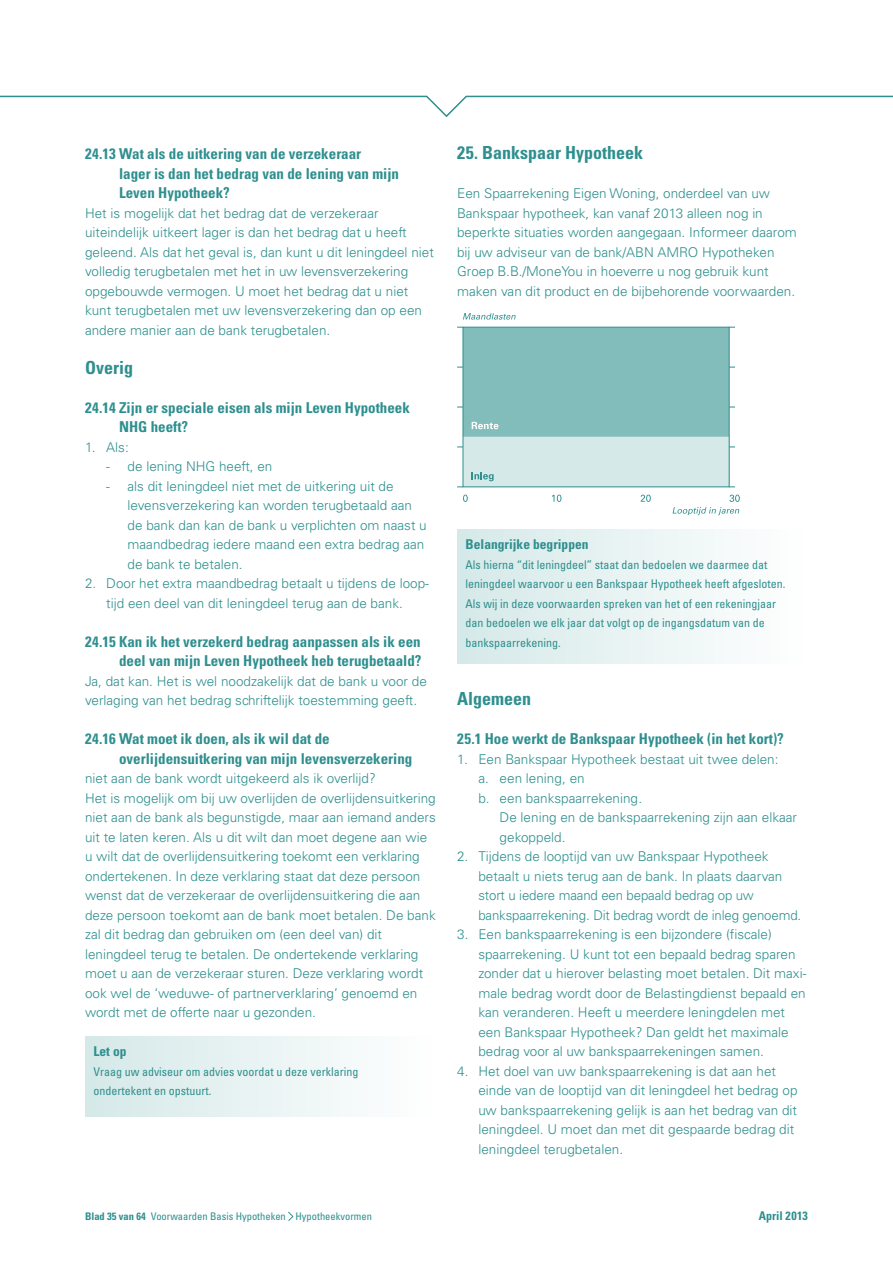
<style>
.page{position:relative;width:893px;height:1263px;background:#fff}
.page>*{position:absolute;margin:0;border:0;box-sizing:border-box;transform-origin:0 0}
._02_Bodyheading-01{font:700 condensed 18px "Univers LT Std";color:#2e8f8e}
.Bodyheading-0{font:700 condensed 15px/19.5px "Univers LT Std";color:#2e8f8e}
._03_Bodyheading-02{font:700 condensed 15px/19.5px "Univers LT Std";color:#2e8f8e}
.Body_inspring{font:300 13.5px/19.5px "Univers LT Std";color:#2e8f8e}
._17_Border-heading{font:700 condensed 13.5px "Univers LT Std";color:#2e8f8e}
._18_Border-body{font:condensed 12px/19.5px "Univers LT Std";color:#2e8f8e}
.t1{font:700 condensed 12px "Univers LT Std";color:#2e8f8e}
.t2{font:condensed 10.5px "Univers LT Std";color:#2e8f8e}
.s1{font-weight:700}
</style>
<div class="page">
<svg style="left:0;top:95px;width:893px;height:23px"></svg>
<div style="left:85px;top:1037px;width:351px;height:79px;background:linear-gradient(to right,#d5e9e8,#fff)"></div>
<div style="left:463px;top:437px;width:266px;height:50px;background:#d5e9e8"></div>
<div style="left:463px;top:327px;width:266px;height:110px;background:#82bcbb"></div>
<div style="left:463px;top:327px;width:266px;height:160px;border:1px solid #2e8f8e"></div>
<svg style="left:472px;top:422px;width:26px;height:7px"></svg>
<svg style="left:472px;top:472px;width:22px;height:9px"></svg>
<svg style="left:463px;top:495px;width:5px;height:7px"></svg>
<svg style="left:463px;top:313px;width:53px;height:7px"></svg>
<svg style="left:552px;top:495px;width:9px;height:7px"></svg>
<svg style="left:641px;top:495px;width:10px;height:7px"></svg>
<svg style="left:673px;top:495px;width:67px;height:20px"></svg>
<div style="left:457px;top:530px;width:351px;height:134px;background:linear-gradient(to right,#d5e9e8,#fff)"></div>
<svg style="left:288px;top:1211px;width:6px;height:10px"></svg>
<p class="Bodyheading-0" style="left:119px;top:144px;width:281px;text-indent:-34px">24.13 Wat als de uitkering van de verzekeraar<br>lager is dan het bedrag van de lening van mijn<br>Leven Hypotheek?</p>
<p class="Body_inspring" style="left:85px;top:203px;width:323px">Het is mogelijk dat het bedrag dat de verzekeraar uiteindelijk uitkeert lager is dan het bedrag dat u heeft</p>
<p class="Body_inspring" style="left:85px;top:242px;width:350px">geleend. Als dat het geval is, dan kunt u dit leningdeel niet volledig terugbetalen met het in uw levensverzekering</p>
<p class="Body_inspring" style="left:85px;top:281px;width:338px">opgebouwde vermogen. U moet het bedrag dat u niet kunt terugbetalen met uw levensverzekering dan op een</p>
<p class="Body_inspring" style="left:85px;top:320px;width:247px">andere manier aan de bank terugbetalen.</p>
<p class="_02_Bodyheading-01" style="left:85px;top:356px;width:49px">Overig</p>
<p class="_03_Bodyheading-02" style="left:119px;top:398px;width:292px;text-indent:-34px">24.14 Zijn er speciale eisen als mijn Leven Hypotheek<br>NHG heeft?</p>
<p class="Body_inspring" style="left:85px;top:437px;width:45px">1. Als:</p>
<p class="Body_inspring" style="left:106px;top:457px;width:168px">- de lening NHG heeft, en</p>
<p class="Body_inspring" style="left:128px;top:476px;width:301px;text-indent:-21px">- als dit leningdeel niet met de uitkering uit de levensverzekering kan worden terugbetaald aan de bank dan kan de bank u verplichten om naast u maandbedrag iedere maand een extra bedrag aan de bank te betalen.</p>
<p class="Body_inspring" style="left:85px;top:574px;width:345px;text-align:center">2. Door het extra maandbedrag betaalt u tijdens de loop&shy;tijd een deel van dit leningdeel terug aan de bank.</p>
<p class="Bodyheading-0" style="left:85px;top:632px;width:338px;text-align:right">24.15 Kan ik het verzekerd bedrag aanpassen als ik een deel van mijn Leven Hypotheek heb terugbetaald?</p>
<p class="Body_inspring" style="left:85px;top:671px;width:343px">Ja, dat kan. Het is wel noodzakelijk dat de bank u voor de verlaging van het bedrag schriftelijk toestemming geeft.</p>
<p class="Bodyheading-0" style="left:119px;top:729px;width:295px;text-indent:-34px">24.16 Wat moet ik doen, als ik wil dat de overlijdensuitkering van mijn levensverzekering</p>
<p class="Body_inspring" style="left:85px;top:769px;width:292px">niet aan de bank wordt uitgekeerd als ik overlijd?</p>
<p class="Body_inspring" style="left:85px;top:788px;width:352px">Het is mogelijk om bij uw overlijden de overlijdensuitkering niet aan de bank als begunstigde, maar aan iemand anders uit te laten keren. Als u dit wilt dan moet degene aan wie u wilt dat de overlijdensuitkering toekomt een verklaring ondertekenen. In deze verklaring staat dat deze persoon wenst dat de verzekeraar de overlijdensuitkering die aan deze persoon toekomt aan de bank moet betalen. De bank zal dit bedrag dan gebruiken om (een deel van) dit leningdeel terug te betalen. De ondertekende verklaring moet u aan de verzekeraar sturen. Deze verklaring wordt ook wel de ‘weduwe- of partnerverklaring’ genoemd en wordt met de offerte naar u gezonden.</p>
<p class="_17_Border-heading" style="left:94px;top:1043px;width:34px">Let op</p>
<p class="_18_Border-body" style="left:94px;top:1061px;width:267px">Vraag uw adviseur om advies voordat u deze verklaring</p>
<p class="_18_Border-body" style="left:94px;top:1081px;width:119px">ondertekent en opstuurt.</p>
<p class="_02_Bodyheading-01" style="left:457px;top:142px;width:187px">25. Bankspaar Hypotheek</p>
<p class="Body_inspring" style="left:457px;top:184px;width:341px">Een Spaarrekening Eigen Woning, onderdeel van uw Bankspaar hypotheek, kan vanaf 2013 alleen nog in beperkte situaties worden aangegaan. Informeer daarom bij uw adviseur van de bank/ABN AMRO Hypotheken Groep B.B./MoneYou in hoeverre u nog gebruik kunt maken van dit product en de bijbehorende voorwaarden.</p>
<p class="_17_Border-heading" style="left:466px;top:536px;width:124px">Belangrijke begrippen</p>
<p class="_18_Border-body" style="left:466px;top:554px;width:321px">Als hierna “dit leningdeel” staat dan bedoelen we daarmee dat leningdeel waarvoor u een Bankspaar Hypotheek heeft afgesloten.</p>
<p class="_18_Border-body" style="left:466px;top:593px;width:312px">Als wij in deze voorwaarden spreken van het of een rekeningjaar dan bedoelen we elk jaar dat volgt op de ingangsdatum van de bankspaarrekening.</p>
<p class="_02_Bodyheading-01" style="left:457px;top:688px;width:75px">Algemeen</p>
<p class="_03_Bodyheading-02" style="left:457px;top:729px;width:328px">25.1 Hoe werkt de Bankspaar Hypotheek (in het kort)?</p>
<p class="Body_inspring" style="left:457px;top:749px;width:323px">1. Een Bankspaar Hypotheek bestaat uit twee delen:</p>
<p class="Body_inspring" style="left:478px;top:769px;width:108px">a. een lening, en</p>
<p class="Body_inspring" style="left:478px;top:788px;width:165px">b. een bankspaarrekening.</p>
<p class="Body_inspring" style="left:500px;top:808px;width:299px">De lening en de bankspaarrekening zijn aan elkaar gekoppeld.</p>
<p class="Body_inspring" style="left:478px;top:847px;width:324px;text-indent:-21px">2. Tijdens de looptijd van uw Bankspaar Hypotheek betaalt u niets terug aan de bank. In plaats daarvan stort u iedere maand een bepaald bedrag op uw bankspaarrekening. Dit bedrag wordt de inleg genoemd.</p>
<p class="Body_inspring" style="left:478px;top:925px;width:330px;text-indent:-21px">3. Een bankspaarrekening is een bijzondere (fiscale) spaarrekening. U kunt tot een bepaald bedrag sparen zonder dat u hierover belasting moet betalen. Dit maxi&shy;male bedrag wordt door de Belastingdienst bepaald en kan veranderen. Heeft u meerdere leningdelen met een Bankspaar Hypotheek? Dan geldt het maximale bedrag voor al uw bankspaarrekeningen samen.</p>
<p class="Body_inspring" style="left:478px;top:1061px;width:321px;text-indent:-21px">4. Het doel van uw bankspaarrekening is dat aan het einde van de looptijd van dit leningdeel het bedrag op uw bankspaarrekening gelijk is aan het bedrag van dit leningdeel. U moet dan met dit gespaarde bedrag dit leningdeel terugbetalen.</p>
<p class="t2" style="left:85px;top:1209px;width:288px"><span class="s1">Blad 35 van 64</span> Voorwaarden Basis Hypotheken Hypotheekvormen</p>
<p class="t1" style="left:759px;top:1208px;width:51px">April 2013</p>
</div>
